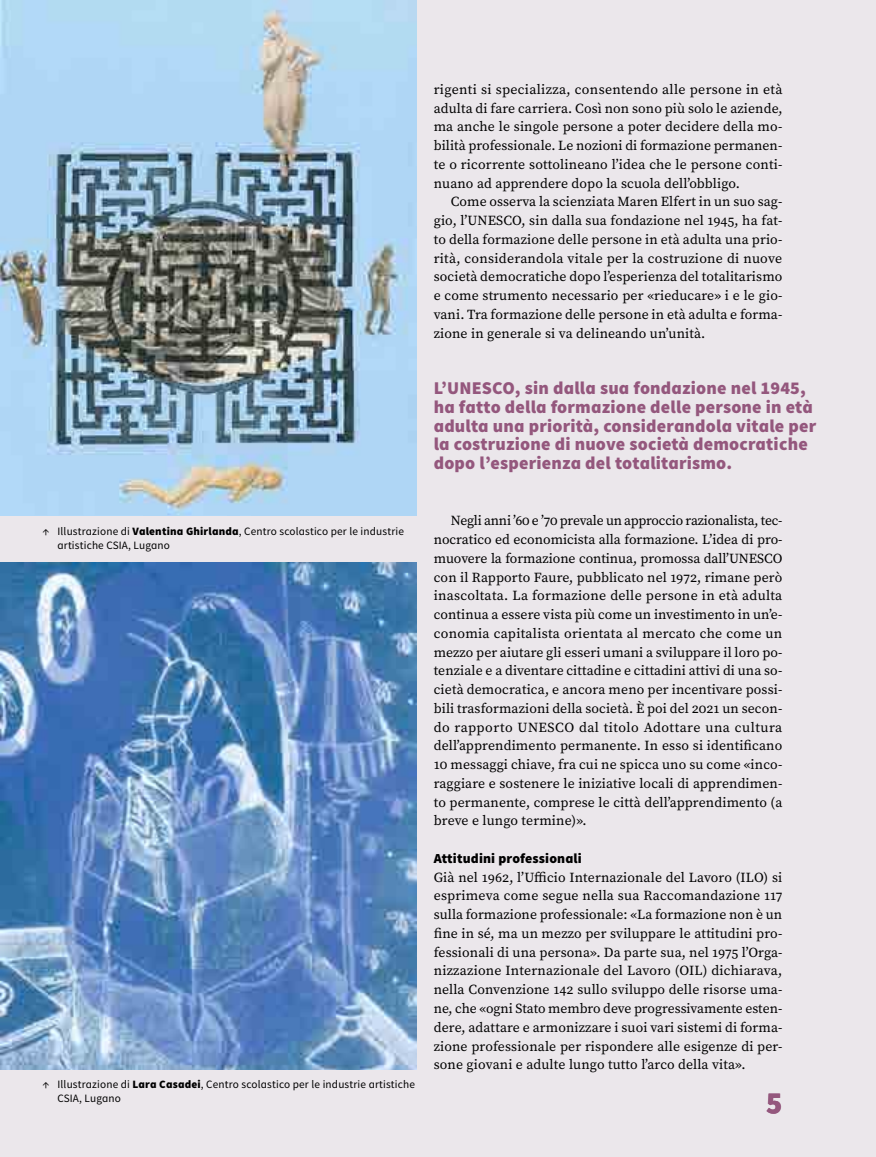
<style>
.page{position:relative;width:876px;height:1157px;background:#ebe7eb}
.page>*{position:absolute;margin:0;border:0;box-sizing:border-box;transform-origin:0 0}
.t1{font:900 30px "Source Sans Pro";color:#94577d}
.t2{font:900 18px/18.8px "Source Sans Pro";letter-spacing:.01em;color:#94577d}
.P-Lauftext{font:13.8px/18.8px "Source Serif Pro";letter-spacing:.01em;color:#000;text-align:justify}
.P-Lauftext-ohne-Einzug{font:13.8px/18.8px "Source Serif Pro";letter-spacing:.01em;color:#000;text-align:justify}
.P-Zwischentitel{font:900 13.8px "Source Sans Pro";letter-spacing:.01em;color:#000}
.t3{font:11.25px/14.1px "Source Sans Pro";letter-spacing:.015em;color:#000}
.s1{font-weight:900}
</style>
<div class="page">
<img style="left:0;top:563px;width:417px;height:506px">
<img style="left:0;top:0;width:417px;height:516px">
<p class="t3" style="left:58px;top:524px;width:348px;text-indent:-15px">↑ Illustrazione di <span class="s1">Valentina Ghirlanda</span>, Centro scolastico per le industrie artistiche CSIA, Lugano</p>
<p class="t3" style="left:58px;top:1077px;width:359px;text-indent:-15px">↑ Illustrazione di <span class="s1">Lara Casadei</span>, Centro scolastico per le industrie artistiche<br>CSIA, Lugano</p>
<p class="P-Lauftext-ohne-Einzug" style="left:434px;top:80px;width:350px">rigenti si specializza, consentendo alle persone in età adulta di fare carriera. Così non sono più solo le aziende, ma anche le singole persone a poter decidere della mo&shy;bilità professionale. Le nozioni di formazione permanen&shy;te o ricorrente sottolineano l’idea che le persone conti&shy;nuano ad apprendere dopo la scuola dell’obbligo.</p>
<p class="P-Lauftext" style="left:434px;top:192px;width:350px;text-indent:17px">Come osserva la scienziata Maren Elfert in un suo sag&shy;gio, l’UNESCO, sin dalla sua fondazione nel 1945, ha fat&shy;to della formazione delle persone in età adulta una prio&shy;rità, considerandola vitale per la costruzione di nuove società democratiche dopo l’esperienza del totalitarismo e come strumento necessario per «rieducare» i e le gio&shy;vani. Tra formazione delle persone in età adulta e forma&shy;zione in generale si va delineando un’unità.</p>
<h2 class="t2" style="left:434px;top:379px;width:384px">L’UNESCO, sin dalla sua fondazione nel 1945, ha fatto della formazione delle persone in età adulta una priorità, considerandola vitale per la costruzione di nuove società democratiche dopo l’esperienza del totalitarismo.</h2>
<p class="P-Lauftext" style="left:434px;top:511px;width:350px;text-indent:17px">Negli anni ’60 e ’70 prevale un approccio razionalista, tec&shy;nocratico ed economicista alla formazione. L’idea di pro&shy;muovere la formazione continua, promossa dall’UNESCO con il Rapporto Faure, pubblicato nel 1972, rimane però inascoltata. La formazione delle persone in età adulta continua a essere vista più come un investimento in un’e&shy;conomia capitalista orientata al mercato che come un mezzo per aiutare gli esseri umani a sviluppare il loro po&shy;tenziale e a diventare cittadine e cittadini attivi di una so&shy;cietà democratica, e ancora meno per incentivare possi&shy;bili trasformazioni della società. È poi del 2021 un secon&shy;do rapporto UNESCO dal titolo Adottare una cultura dell’apprendimento permanente. In esso si identificano 10 messaggi chiave, fra cui ne spicca uno su come «inco&shy;raggiare e sostenere le iniziative locali di apprendimen&shy;to permanente, comprese le città dell’apprendimento (a breve e lungo termine)».</p>
<p class="P-Zwischentitel" style="left:434px;top:849px;width:150px">Attitudini professionali</p>
<p class="P-Lauftext-ohne-Einzug" style="left:434px;top:867px;width:350px">Già nel 1962, l’Ufficio Internazionale del Lavoro (ILO) si esprimeva come segue nella sua Raccomandazione 117 sulla formazione professionale: «La formazione non è un fine in sé, ma un mezzo per sviluppare le attitudini pro&shy;fessionali di una persona». Da parte sua, nel 1975 l’Orga&shy;nizzazione Internazionale del Lavoro (OIL) dichiarava, nella Convenzione 142 sullo sviluppo delle risorse uma&shy;ne, che «ogni Stato membro deve progressivamente esten&shy;dere, adattare e armonizzare i suoi vari sistemi di forma&shy;zione professionale per rispondere alle esigenze di per&shy;sone giovani e adulte lungo tutto l’arco della vita».</p>
<h1 class="t1" style="left:766px;top:1082px;width:18px">5</h1>
</div>
